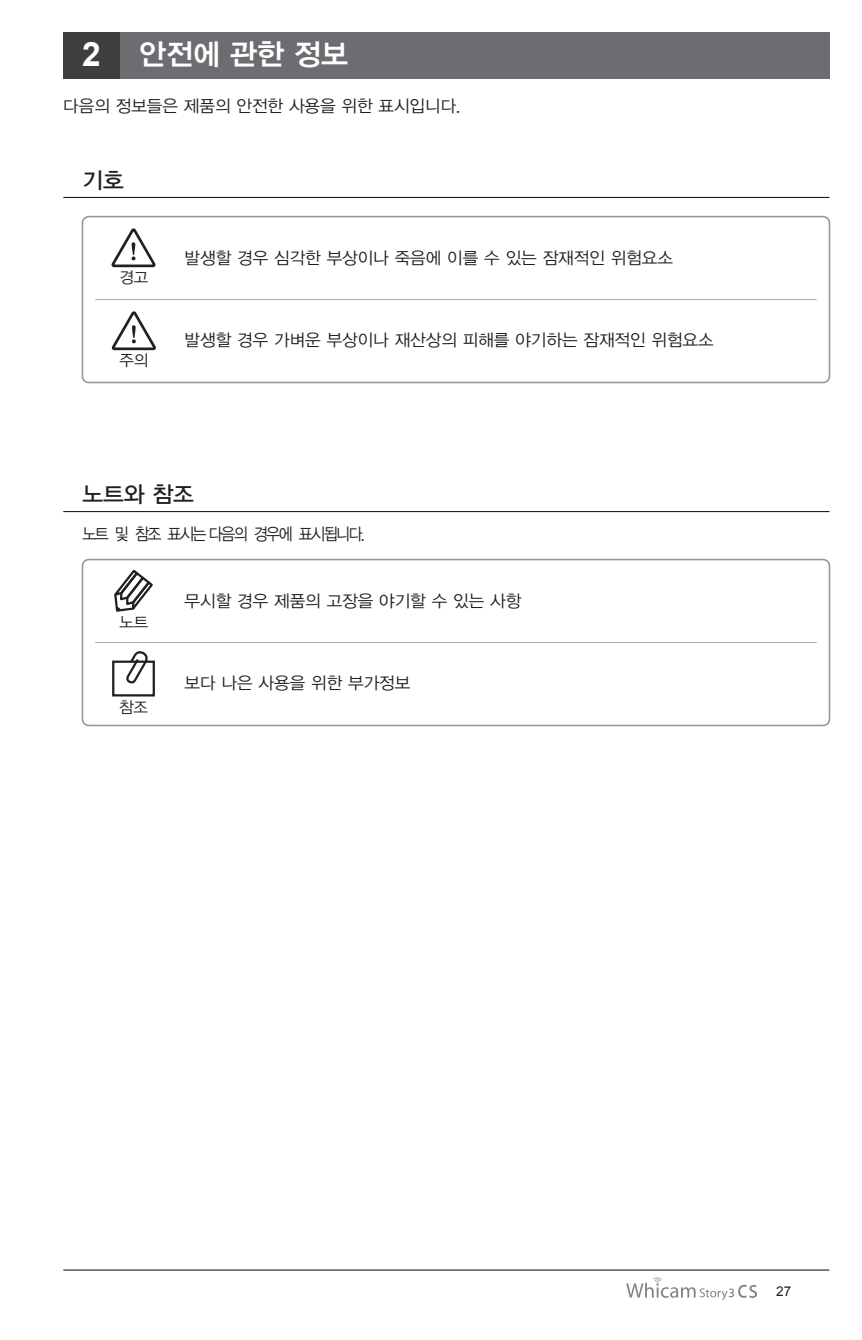
<style>
.page{position:relative;width:862px;height:1340px;background:#fff}
.page>*{position:absolute;margin:0;border:0;box-sizing:border-box;transform-origin:0 0}
.t1{font:29.25px "YDIYGO340";color:#fff}
.t2{font:22.5px "YDIYGO330";color:#231f20}
.t3{font:16.88px "YDIYGO320";color:#231f20}
.t4{font:16.88px "YDIYGO320";letter-spacing:-.1em;color:#231f20;scale:.9 1}
.t5{font:15.75px "YDIYGO320";color:#231f20}
.t6{font:13.5px "Arial";color:#231f20}
.s1{font-family:"Arial";font-weight:700;font-size:33.52px}
</style>
<div class="page">
<div style="left:63px;top:32px;width:766px;height:47px;background:#6c6d70"></div>
<div style="left:63px;top:32px;width:57px;height:47px;background:#3e3e3f"></div>
<hr style="left:63px;top:1269px;width:766px;height:1px;background:#231f20">
<svg style="left:626px;top:1277px;width:130px;height:23px"></svg>
<svg style="left:111px;top:311px;width:45px;height:40px"></svg>
<hr style="left:95px;top:299px;width:721px;height:1px;background:#a8a9ad">
<div style="left:82px;top:216px;width:747px;height:167px;border:2px solid #939598;border-radius:6px"></div>
<svg style="left:111px;top:228px;width:45px;height:40px"></svg>
<hr style="left:63px;top:197px;width:766px;height:1px;background:#231f20">
<hr style="left:95px;top:642px;width:721px;height:1px;background:#a8a9ad">
<div style="left:82px;top:559px;width:747px;height:167px;border:2px solid #939598;border-radius:6px"></div>
<div style="left:112px;top:660px;width:43px;height:36px;background:#fff;border:2px solid #231f20"></div>
<svg style="left:125px;top:651px;width:23px;height:33px"></svg>
<svg style="left:114px;top:569px;width:39px;height:43px"></svg>
<hr style="left:63px;top:511px;width:766px;height:1px;background:#231f20">
<h1 class="t1" style="left:82px;top:37px;width:267px"><span class="s1">2</span> 안전에 관한 정보</h1>
<p class="t3" style="left:63px;top:97px;width:398px">다음의 정보들은 제품의 안전한 사용을 위한 표시입니다.</p>
<h2 class="t2" style="left:82px;top:168px;width:43px">기호</h2>
<p class="t5" style="left:119px;top:269px;width:30px">경고</p>
<p class="t5" style="left:119px;top:352px;width:30px">주의</p>
<p class="t3" style="left:184px;top:248px;width:489px">발생할 경우 심각한 부상이나 죽음에 이를 수 있는 잠재적인 위험요소</p>
<p class="t3" style="left:184px;top:331px;width:530px">발생할 경우 가벼운 부상이나 재산상의 피해를 야기하는 잠재적인 위험요소</p>
<h2 class="t2" style="left:82px;top:482px;width:113px">노트와 참조</h2>
<p class="t4" style="left:82px;top:524px;width:315px">노트 및 참조 표시는 다음의 경우에 표시됩니다.</p>
<p class="t5" style="left:119px;top:613px;width:30px">노트</p>
<p class="t5" style="left:119px;top:698px;width:30px">참조</p>
<p class="t3" style="left:184px;top:591px;width:338px">무시할 경우 제품의 고장을 야기할 수 있는 사항</p>
<p class="t3" style="left:184px;top:674px;width:227px">보다 나은 사용을 위한 부가정보</p>
<p class="t6" style="left:775px;top:1282px;width:17px">27</p>
</div>
